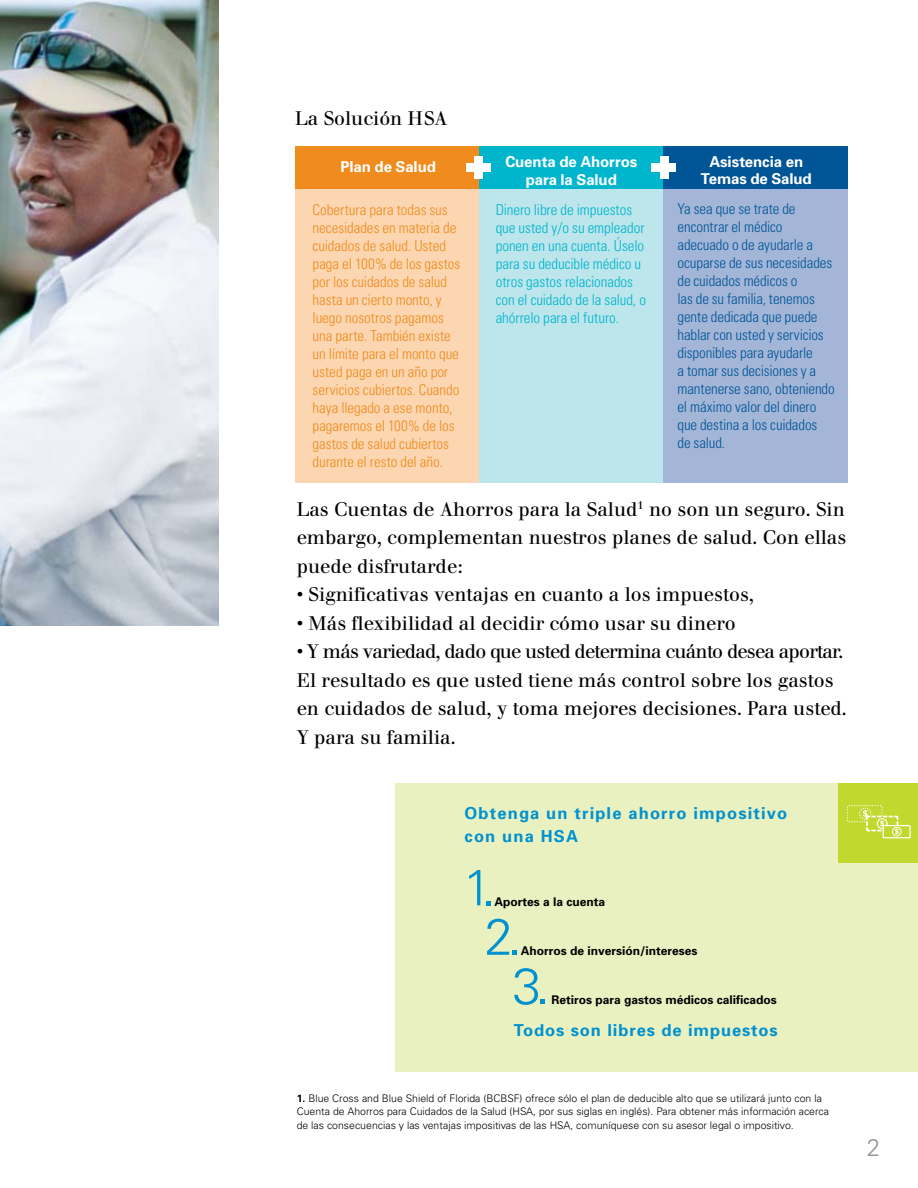
<style>
.page{position:relative;width:918px;height:1188px;background:#fff}
.page>*{position:absolute;margin:0;border:0;box-sizing:border-box;transform-origin:0 0}
.t1{font:300 51px "Univers";color:#0091cf}
.t2{font:300 24px "Univers";color:#939598}
.t3{font:19.5px/28.5px "Walbaum";color:#000;text-align:justify}
.t4{font:700 16.5px/22.5px "Univers";letter-spacing:.07em;color:#0091cf}
.t5{font:300 condensed 15px/18px "Univers";letter-spacing:-.005em;color:#f08b1d}
.t6{font:300 condensed 15px/18px "Univers";letter-spacing:-.01em;color:#005596}
.t7{font:300 condensed 15px/18px "Univers";letter-spacing:-.005em;color:#00b5cc}
.t8{font:700 15px/18px "Univers";letter-spacing:-.005em;color:#fff;text-align:center}
.t9{font:700 12px "Univers";color:#000}
.t10{font:300 10.5px/13.5px "Univers";color:#000}
.s1{font-weight:700}
</style>
<div class="page">
<img style="left:0;top:0;width:219px;height:625px">
<div style="left:396px;top:783px;width:522px;height:288px;background:#eaf1c1"></div>
<div style="left:838px;top:783px;width:80px;height:79px;background:#c1d82f"></div>
<div style="left:883px;top:825px;width:28px;height:13px;border:1px solid #fff"></div>
<div style="left:892px;top:827px;width:10px;height:9px;border:1px solid #fff;border-radius:50%"></div>
<svg style="left:847px;top:805px;width:52px;height:29px"></svg>
<div style="left:295px;top:146px;width:184px;height:45px;background:#f08b1d"></div>
<div style="left:479px;top:146px;width:184px;height:45px;background:#00b5cc"></div>
<div style="left:663px;top:146px;width:185px;height:45px;background:#005596"></div>
<div style="left:295px;top:189px;width:185px;height:294px;background:#fbd6b1"></div>
<div style="left:479px;top:189px;width:185px;height:294px;background:#bce5ec"></div>
<div style="left:663px;top:189px;width:185px;height:294px;background:#a4b6d7"></div>
<div style="left:467px;top:164px;width:24px;height:8px;background:#fff"></div>
<div style="left:475px;top:156px;width:8px;height:23px;background:#fff"></div>
<div style="left:652px;top:164px;width:24px;height:8px;background:#fff"></div>
<div style="left:660px;top:156px;width:8px;height:23px;background:#fff"></div>
<p class="t3" style="left:295px;top:105px;width:154px">La Solución HSA</p>
<p class="t8" style="left:341px;top:158px;width:97px">Plan de Salud</p>
<p class="t5" style="left:313px;top:201px;width:149px">Cobertura para todas sus necesidades en materia de cuidados de salud. Usted paga el 100% de los gastos por los cuidados de salud hasta un cierto monto, y luego nosotros pagamos una parte. También existe un límite para el monto que usted paga en un año por servicios cubiertos. Cuando haya llegado a ese monto, pagaremos el 100% de los gastos de salud cubiertos durante el resto del año.</p>
<p class="t8" style="left:505px;top:153px;width:133px">Cuenta de Ahorros para la Salud</p>
<p class="t7" style="left:496px;top:201px;width:152px">Dinero libre de impuestos que usted y/o su empleador ponen en una cuenta. Úselo para su deducible médico u otros gastos relacionados con el cuidado de la salud, o ahórrelo para el futuro.</p>
<p class="t8" style="left:701px;top:154px;width:112px;line-height:16.5px">Asistencia en<br>Temas de Salud</p>
<p class="t6" style="left:678px;top:199px;width:159px">Ya sea que se trate de encontrar el médico adecuado o de ayudarle a ocuparse de sus necesidades de cuidados médicos o<br>las de su familia, tenemos gente dedicada que puede hablar con usted y servicios disponibles para ayudarle<br>a tomar sus decisiones y a mantenerse sano, obteniendo el máximo valor del dinero que destina a los cuidados<br>de salud.</p>
<p class="t3" style="left:297px;top:495px;width:551px">Las Cuentas de Ahorros para la Salud<sup>1</sup> no son un seguro. Sin embargo, complementan nuestros planes de salud. Con ellas puede disfrutarde:</p>
<p class="t3" style="left:297px;top:580px;width:459px">• Significativas ventajas en cuanto a los impuestos,</p>
<p class="t3" style="left:297px;top:609px;width:441px">• Más flexibilidad al decidir cómo usar su dinero</p>
<p class="t3" style="left:297px;top:637px;width:552px;text-align:left">• Y más variedad, dado que usted determina cuánto desea aportar.<br>El resultado es que usted tiene más control sobre los gastos en cuidados de salud, y toma mejores decisiones. Para usted.<br>Y para su familia.</p>
<p class="t4" style="left:465px;top:802px;width:324px">Obtenga un triple ahorro impositivo con una HSA</p>
<h1 class="t1" style="left:463px;top:857px;width:34px">1.</h1>
<h1 class="t1" style="left:484px;top:906px;width:38px">2.</h1>
<h1 class="t1" style="left:513px;top:955px;width:38px">3.</h1>
<p class="t9" style="left:494px;top:894px;width:112px">Aportes a la cuenta</p>
<p class="t9" style="left:521px;top:943px;width:178px">Ahorros de inversión/intereses</p>
<p class="t9" style="left:551px;top:993px;width:227px">Retiros para gastos médicos calificados</p>
<p class="t4" style="left:514px;top:1019px;width:266px">Todos son libres de impuestos</p>
<p class="t10" style="left:297px;top:1091px;width:534px"><span class="s1">1.</span> Blue Cross and Blue Shield of Florida (BCBSF) ofrece sólo el plan de deducible alto que se utilizará junto con la<br>Cuenta de Ahorros para Cuidados de la Salud (HSA, por sus siglas en inglés). Para obtener más información acerca de las consecuencias y las ventajas impositivas de las HSA, comuníquese con su asesor legal o impositivo.</p>
<p class="t2" style="left:867px;top:1133px;width:15px">2</p>
</div>
